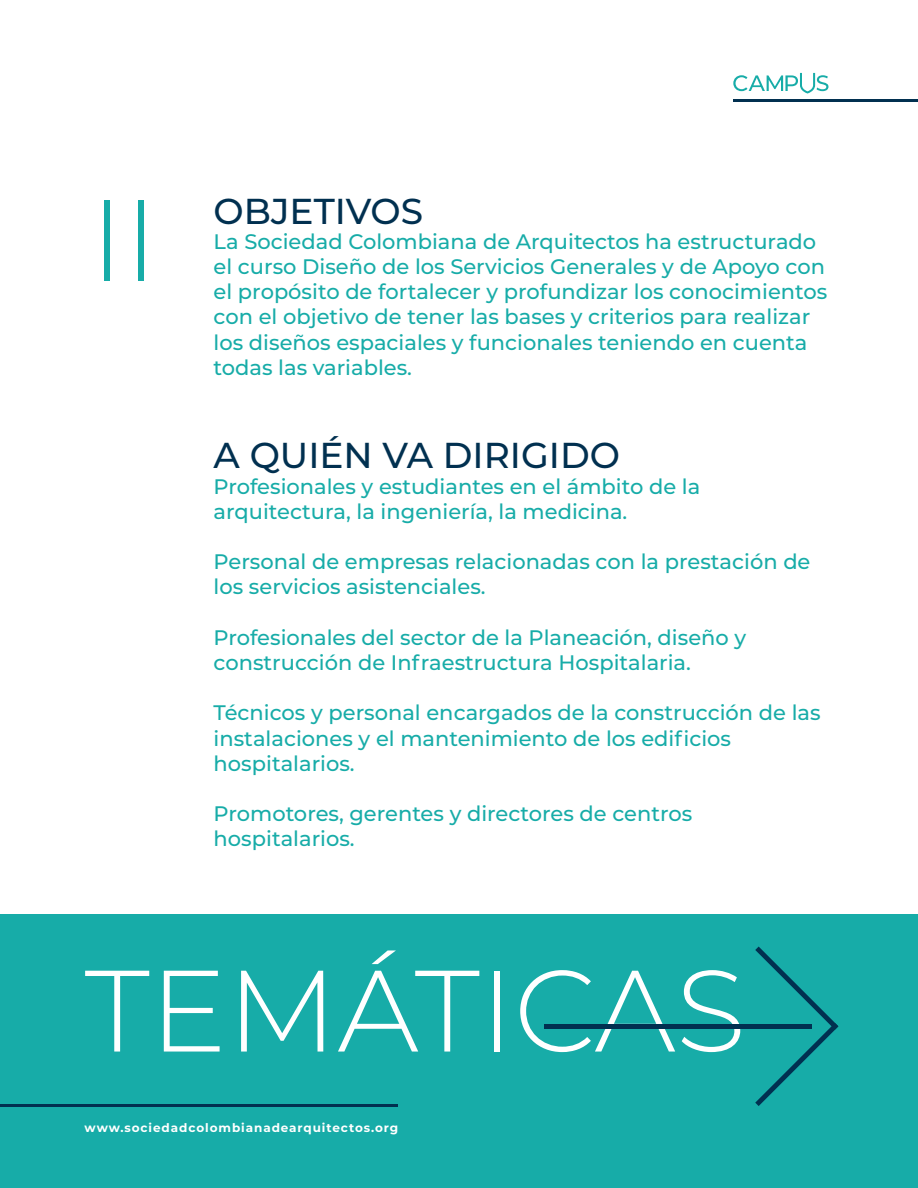
<style>
.page{position:relative;width:918px;height:1188px;background:#fff}
.page>*{position:absolute;margin:0;border:0;box-sizing:border-box;transform-origin:0 0}
.t1{font:300 115.5px "Montserrat";color:#fff}
.t2{font:300 115.5px "Montserrat";color:#17aca8}
.t3{font:500 36px "Montserrat";color:#013050}
.t4{font:500 21px/25.2px "Montserrat";color:#17aca8}
.t5{font:700 12px "Montserrat";letter-spacing:.075em;color:#fff}
</style>
<div class="page">
<div style="left:0;top:915px;width:918px;height:273px;background:#17aca8"></div>
<hr style="left:0;top:1105px;width:397px;height:2px;background:#013050">
<hr style="left:733px;top:99px;width:185px;height:2px;background:#013050">
<svg style="left:733px;top:73px;width:95px;height:21px"></svg>
<div style="left:544px;top:1024px;width:268px;height:5px;background:#013050"></div>
<svg style="left:755px;top:947px;width:83px;height:159px"></svg>
<h1 class="t2" style="left:90px;top:161px;width:70px">II</h1>
<h2 class="t3" style="left:214px;top:186px;width:211px">OBJETIVOS</h2>
<p class="t4" style="left:214px;top:228px;width:615px">La Sociedad Colombiana de Arquitectos ha estructurado el curso Diseño de los Servicios Generales y de Apoyo con el propósito de fortalecer y profundizar los conocimientos con el objetivo de tener las bases y criterios para realizar los diseños espaciales y funcionales teniendo en cuenta todas las variables.</p>
<h2 class="t3" style="left:214px;top:430px;width:408px">A QUIÉN VA DIRIGIDO</h2>
<p class="t4" style="left:214px;top:473px;width:488px">Profesionales y estudiantes en el ámbito de la arquitectura, la ingeniería, la medicina.</p>
<p class="t4" style="left:214px;top:548px;width:598px">Personal de empresas relacionadas con la prestación de los servicios asistenciales.</p>
<p class="t4" style="left:214px;top:624px;width:534px">Profesionales del sector de la Planeación, diseño y construcción de Infraestructura Hospitalaria.</p>
<p class="t4" style="left:214px;top:699px;width:609px">Técnicos y personal encargados de la construcción de las instalaciones y el mantenimiento de los edificios hospitalarios.</p>
<p class="t4" style="left:214px;top:800px;width:480px">Promotores, gerentes y directores de centros hospitalarios.</p>
<h1 class="t1" style="left:85px;top:932px;width:663px">TEMÁTICAS</h1>
<p class="t5" style="left:85px;top:1119px;width:315px">www.sociedadcolombianadearquitectos.org</p>
</div>
